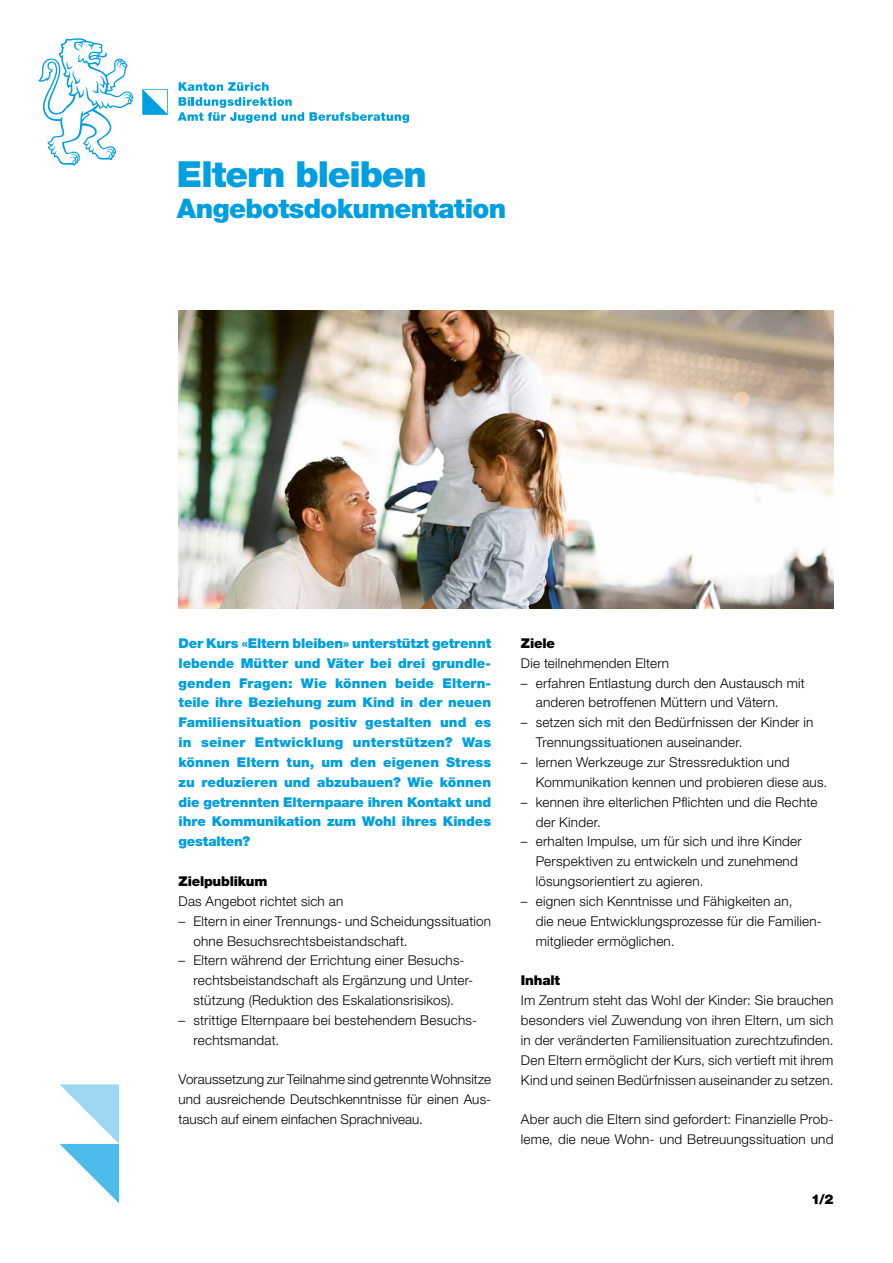
<style>
.page{position:relative;width:893px;height:1263px;background:#fff}
.page>*{position:absolute;margin:0;border:0;box-sizing:border-box;transform-origin:0 0}
.t1{font:900 36px "Helvetica Neue LT Pro";letter-spacing:-.03em;color:#009fe0}
.t2{font:900 27px "Helvetica Neue LT Pro";letter-spacing:-.025em;color:#009fe0}
.t3{font:300 13.5px/19.8px "Helvetica Neue LT Pro";letter-spacing:.015em;color:#000}
.t4{font:900 13.5px/19.8px "Helvetica Neue LT Pro";letter-spacing:-.005em;color:#009fe0;text-align:justify}
.t5{font:900 13.5px "Helvetica Neue LT Pro";letter-spacing:-.015em;color:#000}
</style>
<div class="page">
<img style="left:179px;top:310px;width:654px;height:298px">
<svg style="left:60px;top:1084px;width:59px;height:119px"></svg>
<svg style="left:179px;top:82px;width:90px;height:9px"></svg>
<svg style="left:178px;top:97px;width:231px;height:26px"></svg>
<svg style="left:142px;top:89px;width:26px;height:26px"></svg>
<svg style="left:38px;top:38px;width:95px;height:128px"></svg>
<h1 class="t1" style="left:177px;top:152px;width:251px">Eltern bleiben</h1>
<h2 class="t2" style="left:177px;top:192px;width:331px">Angebotsdokumentation</h2>
<p class="t4" style="left:179px;top:633px;width:314px">Der Kurs «Eltern bleiben» unterstützt getrennt lebende Mütter und Väter bei drei grundle&shy;genden Fragen: Wie können beide Eltern&shy;teile ihre Beziehung zum Kind in der neuen Familiensituation positiv gestalten und es in seiner Entwicklung unterstützen? Was können Eltern tun, um den eigenen Stress zu reduzieren und abzubauen? Wie können die getrennten Elternpaare ihren Kontakt und ihre Kommunikation zum Wohl ihres Kindes gestalten?</p>
<p class="t5" style="left:179px;top:873px;width:90px">Zielpublikum</p>
<p class="t3" style="left:179px;top:891px;width:166px">Das Angebot richtet sich an</p>
<p class="t3" style="left:193px;top:911px;width:299px;text-indent:-15px">– Eltern in einer Trennungs- und Scheidungssituation ohne Besuchsrechtsbeistandschaft.</p>
<p class="t3" style="left:193px;top:950px;width:280px;text-indent:-15px">– Eltern während der Errichtung einer Besuchs&shy;rechtsbeistandschaft als Ergänzung und Unter&shy;stützung (Reduktion des Eskalationsrisikos).</p>
<p class="t3" style="left:193px;top:1010px;width:285px;text-indent:-15px">– strittige Elternpaare bei bestehendem Besuchs&shy;rechtsmandat.</p>
<p class="t3" style="left:179px;top:1069px;width:314px;text-align:justify">Voraussetzung zur Teilnahme sind getrennte Wohnsitze und ausreichende Deutschkenntnisse für einen Aus&shy;tausch auf einem einfachen Sprachniveau.</p>
<p class="t5" style="left:521px;top:635px;width:35px">Ziele</p>
<p class="t3" style="left:521px;top:653px;width:150px">Die teilnehmenden Eltern</p>
<p class="t3" style="left:536px;top:673px;width:271px;text-indent:-15px">– erfahren Entlastung durch den Austausch mit anderen betroffenen Müttern und Vätern.</p>
<p class="t3" style="left:536px;top:712px;width:279px;text-indent:-15px">– setzen sich mit den Bedürfnissen der Kinder in<br>Trennungssituationen auseinander.</p>
<p class="t3" style="left:536px;top:752px;width:293px;text-indent:-15px">– lernen Werkzeuge zur Stressreduktion und<br>Kommunikation kennen und probieren diese aus.</p>
<p class="t3" style="left:536px;top:792px;width:283px;text-indent:-15px">– kennen ihre elterlichen Pflichten und die Rechte der Kinder.</p>
<p class="t3" style="left:536px;top:831px;width:267px;text-indent:-15px">– erhalten Impulse, um für sich und ihre Kinder<br>Perspektiven zu entwickeln und zunehmend lösungsorientiert zu agieren.</p>
<p class="t3" style="left:536px;top:891px;width:286px;text-indent:-15px">– eignen sich Kenntnisse und Fähigkeiten an,<br>die neue Entwicklungsprozesse für die Familien&shy;mitglieder ermöglichen.</p>
<p class="t5" style="left:521px;top:972px;width:41px">Inhalt</p>
<p class="t3" style="left:521px;top:990px;width:314px;text-align:justify">Im Zentrum steht das Wohl der Kinder: Sie brauchen besonders viel Zuwendung von ihren Eltern, um sich in der veränderten Familiensituation zurechtzufinden.<br>Den Eltern ermöglicht der Kurs, sich vertieft mit ihrem Kind und seinen Bedürfnissen auseinander zu setzen.</p>
<p class="t3" style="left:521px;top:1109px;width:314px">Aber auch die Eltern sind gefordert: Finanzielle Prob&shy;leme, die neue Wohn- und Betreuungssituation und</p>
<p class="t5" style="left:811px;top:1190px;width:24px">1/2</p>
</div>
